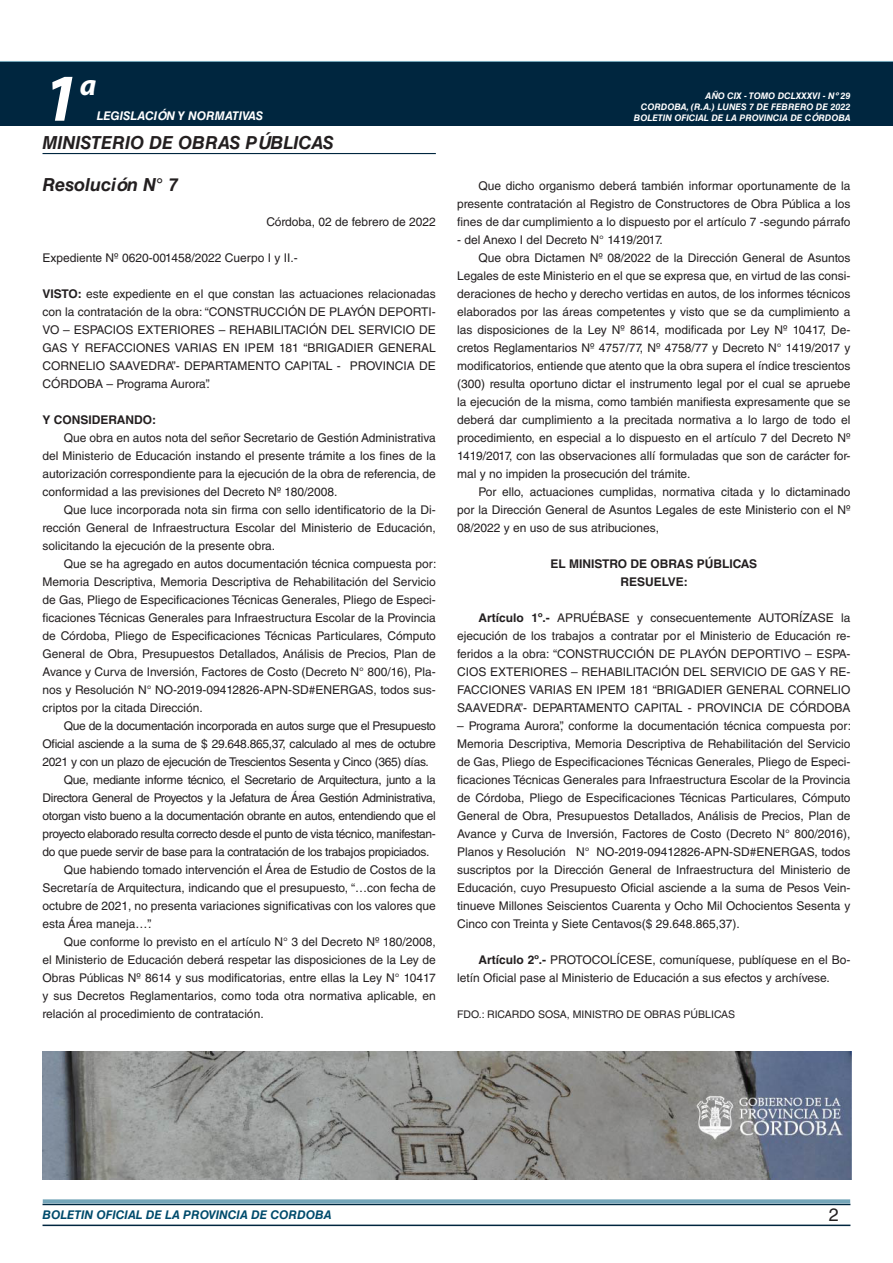
<style>
.page{position:relative;width:893px;height:1263px;background:#fff}
.page>*{position:absolute;margin:0;border:0;box-sizing:border-box;transform-origin:0 0}
.t1{font:italic 700 67.5px "Myriad Pro";color:#fff}
.t2{font:italic 700 30px "Myriad Pro";color:#fff}
.NOMBRE_DE_MINISTERIO{font:italic 700 18px "Helvetica LT Std";color:#231f20}
.t3{font:18px "Helvetica LT Std";color:#231f20}
.TEXTO_BASE{font:12px/18px "Helvetica LT Std";color:#231f20;text-align:justify}
.t4{font:italic 700 12px "Helvetica LT Std";color:#004b6c}
.RESUELVE{font:700 12px "Helvetica LT Std";color:#231f20}
.FECHA{font:12px "Helvetica LT Std";color:#231f20}
.t5{font:italic 700 12px "Helvetica LT Std";color:#fff}
.TEXTO_BASE-2{font:700 12px "Helvetica LT Std";color:#231f20}
.FIRMA{font:10.5px "Helvetica LT Std";color:#231f20}
.t6{font:italic 700 9px/10.8px "Helvetica LT Std";color:#fff;text-align:right}
.s1{font-weight:700}
</style>
<div class="page">
<div style="left:0;top:61px;width:893px;height:6px;background:#73a5b8"></div>
<div style="left:0;top:62px;width:893px;height:64px;background:#00263f"></div>
<hr style="left:43px;top:1224px;width:807px;height:2px;background:#00263f">
<div style="left:42px;top:1198px;width:809px;height:8px;background:#fff;opacity:.75"></div>
<hr style="left:43px;top:153px;width:393px;height:1px;background:#00263f">
<img style="left:43px;top:1051px;width:808px;height:129px">
<h1 class="t1" style="left:43px;top:54px;width:38px">1</h1>
<h2 class="t2" style="left:80px;top:66px;width:18px">a</h2>
<p class="t5" style="left:97px;top:109px;width:168px">LEGISLACIÓN Y NORMATIVAS</p>
<p class="NOMBRE_DE_MINISTERIO" style="left:43px;top:131px;width:293px">MINISTERIO DE OBRAS PÚBLICAS</p>
<p class="NOMBRE_DE_MINISTERIO" style="left:43px;top:174px;width:137px">Resolución N° 7</p>
<p class="FECHA" style="left:266px;top:215px;width:171px">Córdoba, 02 de febrero de 2022</p>
<p class="TEXTO_BASE" style="left:43px;top:249px;width:257px">Expediente Nº 0620-001458/2022 Cuerpo I y II.-</p>
<p class="TEXTO_BASE" style="left:43px;top:285px;width:395px"><span class="s1">VISTO:</span> este expediente en el que constan las actuaciones relacionadas con la contratación de la obra: “CONSTRUCCIÓN DE PLAYÓN DEPORTI-VO – ESPACIOS EXTERIORES – REHABILITACIÓN DEL SERVICIO DE GAS Y REFACCIONES VARIAS EN IPEM 181 “BRIGADIER GENERAL CORNELIO SAAVEDRA”- DEPARTAMENTO CAPITAL - PROVINCIA DE CÓRDOBA – Programa Aurora”.</p>
<p class="TEXTO_BASE-2" style="left:43px;top:412px;width:115px">Y CONSIDERANDO:</p>
<p class="TEXTO_BASE" style="left:43px;top:429px;width:395px;text-indent:21px">Que obra en autos nota del señor Secretario de Gestión Administrativa del Ministerio de Educación instando el presente trámite a los fines de la autorización correspondiente para la ejecución de la obra de referencia, de conformidad a las previsiones del Decreto Nº 180/2008.</p>
<p class="TEXTO_BASE" style="left:43px;top:501px;width:395px;text-indent:21px">Que luce incorporada nota sin firma con sello identificatorio de la Di&shy;rección General de Infraestructura Escolar del Ministerio de Educación, solicitando la ejecución de la presente obra.</p>
<p class="TEXTO_BASE" style="left:43px;top:555px;width:395px;text-indent:21px">Que se ha agregado en autos documentación técnica compuesta por:<br>Memoria Descriptiva, Memoria Descriptiva de Rehabilitación del Servicio de Gas, Pliego de Especificaciones Técnicas Generales, Pliego de Especi&shy;ficaciones Técnicas Generales para Infraestructura Escolar de la Provincia de Córdoba, Pliego de Especificaciones Técnicas Particulares, Cómputo General de Obra, Presupuestos Detallados, Análisis de Precios, Plan de Avance y Curva de Inversión, Factores de Costo (Decreto N° 800/16), Pla&shy;nos y Resolución N° NO-2019-09412826-APN-SD#ENERGAS, todos sus&shy;criptos por la citada Dirección.</p>
<p class="TEXTO_BASE" style="left:43px;top:717px;width:395px;text-indent:21px">Que de la documentación incorporada en autos surge que el Presupuesto Oficial asciende a la suma de $ 29.648.865,37, calculado al mes de octubre 2021 y con un plazo de ejecución de Trescientos Sesenta y Cinco (365) días.</p>
<p class="TEXTO_BASE" style="left:43px;top:771px;width:395px;text-indent:21px">Que, mediante informe técnico, el Secretario de Arquitectura, junto a la Directora General de Proyectos y la Jefatura de Área Gestión Administrativa, otorgan visto bueno a la documentación obrante en autos, entendiendo que el proyecto elaborado resulta correcto desde el punto de vista técnico, manifestan&shy;do que puede servir de base para la contratación de los trabajos propiciados.</p>
<p class="TEXTO_BASE" style="left:43px;top:861px;width:395px;text-indent:21px">Que habiendo tomado intervención el Área de Estudio de Costos de la Secretaría de Arquitectura, indicando que el presupuesto, “…con fecha de octubre de 2021, no presenta variaciones significativas con los valores que esta Área maneja…”.</p>
<p class="TEXTO_BASE" style="left:43px;top:933px;width:395px;text-indent:21px">Que conforme lo previsto en el artículo N° 3 del Decreto Nº 180/2008, el Ministerio de Educación deberá respetar las disposiciones de la Ley de Obras Públicas Nº 8614 y sus modificatorias, entre ellas la Ley N° 10417 y sus Decretos Reglamentarios, como toda otra normativa aplicable, en relación al procedimiento de contratación.</p>
<p class="t6" style="left:634px;top:91px;width:218px">AÑO CIX - TOMO DCLXXXVI - Nº 29<br>CORDOBA, (R.A.) LUNES 7 DE FEBRERO DE 2022<br>BOLETIN OFICIAL DE LA PROVINCIA DE CÓRDOBA</p>
<p class="TEXTO_BASE" style="left:457px;top:177px;width:395px;text-indent:21px">Que dicho organismo deberá también informar oportunamente de la presente contratación al Registro de Constructores de Obra Pública a los fines de dar cumplimiento a lo dispuesto por el artículo 7 -segundo párrafo</p>
<p class="TEXTO_BASE" style="left:457px;top:231px;width:207px">- del Anexo I del Decreto N° 1419/2017.</p>
<p class="TEXTO_BASE" style="left:457px;top:249px;width:395px;text-indent:21px">Que obra Dictamen Nº 08/2022 de la Dirección General de Asuntos Legales de este Ministerio en el que se expresa que, en virtud de las consi&shy;deraciones de hecho y derecho vertidas en autos, de los informes técnicos elaborados por las áreas competentes y visto que se da cumplimiento a las disposiciones de la Ley Nº 8614, modificada por Ley Nº 10417, De&shy;cretos Reglamentarios Nº 4757/77, Nº 4758/77 y Decreto N° 1419/2017 y modificatorios, entiende que atento que la obra supera el índice trescientos (300) resulta oportuno dictar el instrumento legal por el cual se apruebe la ejecución de la misma, como también manifiesta expresamente que se deberá dar cumplimiento a la precitada normativa a lo largo de todo el procedimiento, en especial a lo dispuesto en el artículo 7 del Decreto Nº 1419/2017, con las observaciones allí formuladas que son de carácter for&shy;mal y no impiden la prosecución del trámite.</p>
<p class="TEXTO_BASE" style="left:457px;top:483px;width:395px;text-indent:21px">Por ello, actuaciones cumplidas, normativa citada y lo dictaminado por la Dirección General de Asuntos Legales de este Ministerio con el Nº 08/2022 y en uso de sus atribuciones,</p>
<p class="RESUELVE" style="left:550px;top:556px;width:208px">EL MINISTRO DE OBRAS PÚBLICAS</p>
<p class="RESUELVE" style="left:620px;top:574px;width:69px">RESUELVE:</p>
<p class="TEXTO_BASE" style="left:457px;top:609px;width:395px;text-indent:21px"><span class="s1">Artículo 1º.-</span> APRUÉBASE y consecuentemente AUTORÍZASE la ejecución de los trabajos a contratar por el Ministerio de Educación re&shy;feridos a la obra: “CONSTRUCCIÓN DE PLAYÓN DEPORTIVO – ESPA-CIOS EXTERIORES – REHABILITACIÓN DEL SERVICIO DE GAS Y RE-FACCIONES VARIAS EN IPEM 181 “BRIGADIER GENERAL CORNELIO SAAVEDRA”- DEPARTAMENTO CAPITAL - PROVINCIA DE CÓRDOBA</p>
<p class="TEXTO_BASE" style="left:457px;top:717px;width:395px">– Programa Aurora”, conforme la documentación técnica compuesta por:<br>Memoria Descriptiva, Memoria Descriptiva de Rehabilitación del Servicio de Gas, Pliego de Especificaciones Técnicas Generales, Pliego de Especi&shy;ficaciones Técnicas Generales para Infraestructura Escolar de la Provincia de Córdoba, Pliego de Especificaciones Técnicas Particulares, Cómputo General de Obra, Presupuestos Detallados, Análisis de Precios, Plan de Avance y Curva de Inversión, Factores de Costo (Decreto N° 800/2016), Planos y Resolución N° NO-2019-09412826-APN-SD#ENERGAS, todos suscriptos por la Dirección General de Infraestructura del Ministerio de Educación, cuyo Presupuesto Oficial asciende a la suma de Pesos Vein&shy;tinueve Millones Seiscientos Cuarenta y Ocho Mil Ochocientos Sesenta y Cinco con Treinta y Siete Centavos($ 29.648.865,37).</p>
<p class="TEXTO_BASE" style="left:457px;top:951px;width:395px;text-indent:21px"><span class="s1">Artículo 2º.-</span> PROTOCOLÍCESE, comuníquese, publíquese en el Bo&shy;letín Oficial pase al Ministerio de Educación a sus efectos y archívese.</p>
<p class="FIRMA" style="left:457px;top:1008px;width:279px">FDO.: RICARDO SOSA, MINISTRO DE OBRAS PÚBLICAS</p>
<p class="t4" style="left:43px;top:1208px;width:290px">BOLETIN OFICIAL DE LA PROVINCIA DE CORDOBA</p>
<p class="t3" style="left:829px;top:1204px;width:12px">2</p>
</div>
